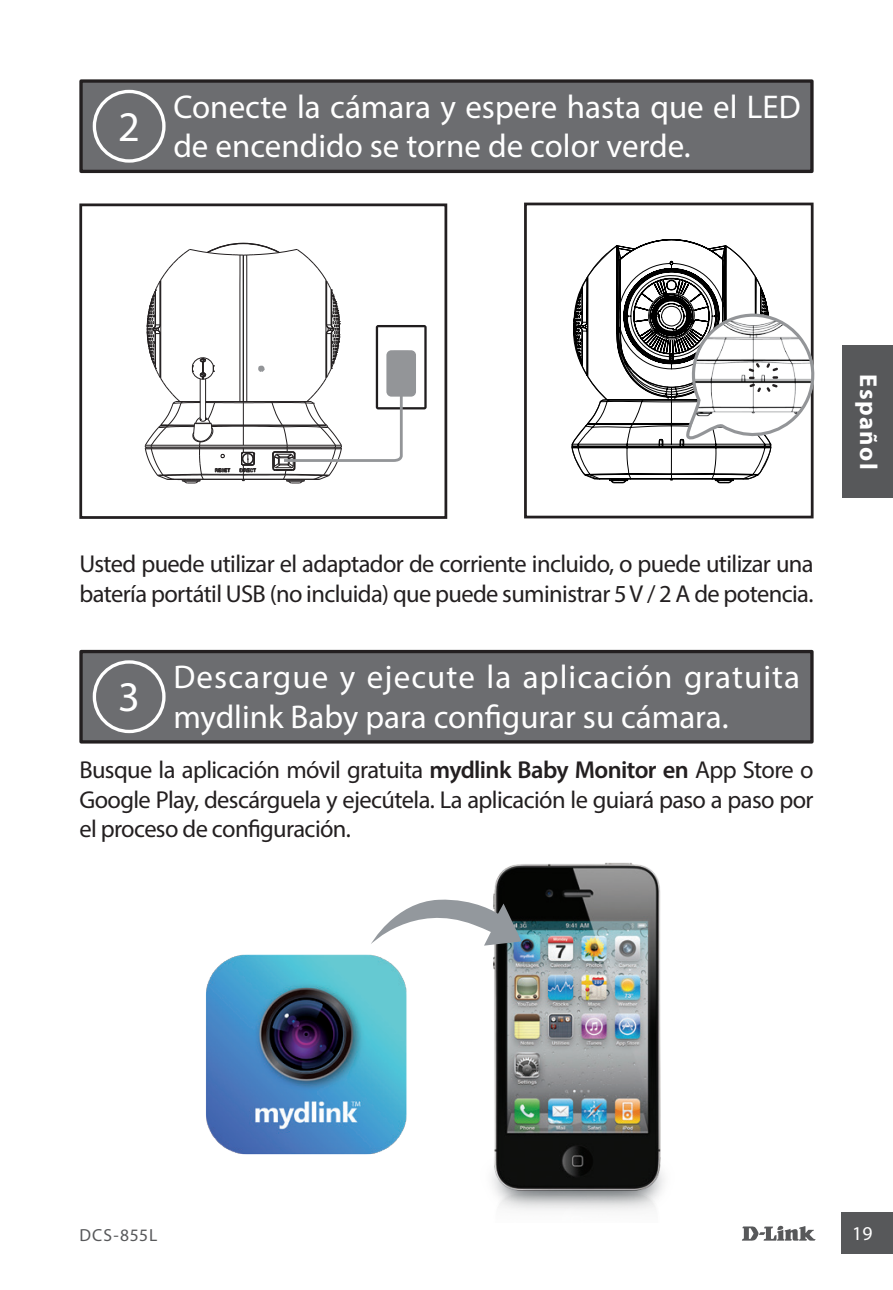
<style>
.page{position:relative;width:893px;height:1290px;background:#fff}
.page>*{position:absolute;margin:0;border:0;box-sizing:border-box;transform-origin:0 0}
.t1{font:42.35px "Myriad Pro";color:#fff}
.t2{font:32.9px/39.6px "Myriad Pro";letter-spacing:.03em;color:#fff}
.t3{font:32.9px/39.6px "Myriad Pro";color:#fff}
.t4{font:24.5px/29.4px "Myriad Pro";letter-spacing:-.025em;color:#231f20}
.t5{font:700 24.5px "Myriad Pro";letter-spacing:.06em;color:#fff}
.t6{font:19.6px "Myriad Pro";color:#fff}
.t7{font:17.5px "Myriad Pro";letter-spacing:.045em;color:#57585a}
.s1{font-weight:600}
</style>
<div class="page">
<svg style="left:742px;top:1225px;width:74px;height:16px"></svg>
<div style="left:841px;top:1212px;width:52px;height:42px;background:#57585a"></div>
<div style="left:842px;top:346px;width:51px;height:152px;background:#57585a"></div>
<div style="left:81px;top:81px;width:731px;height:90px;background:#6c6d70"></div>
<div style="left:79px;top:79px;width:735px;height:94px;border:3px solid #231f20"></div>
<div style="left:93px;top:90px;width:73px;height:73px;border:3px solid #fff;border-radius:50%"></div>
<div style="left:81px;top:651px;width:731px;height:91px;background:#6c6d70"></div>
<div style="left:79px;top:650px;width:735px;height:93px;border:3px solid #231f20"></div>
<div style="left:93px;top:660px;width:73px;height:73px;border:3px solid #fff;border-radius:50%"></div>
<img style="left:484px;top:862px;width:180px;height:349px">
<img style="left:206px;top:954px;width:201px;height:201px">
<svg style="left:371px;top:898px;width:151px;height:47px"></svg>
<div style="left:79px;top:203px;width:368px;height:316px;border:3px solid #231f20"></div>
<div style="left:524px;top:203px;width:290px;height:315px;border:3px solid #231f20"></div>
<svg style="left:571px;top:169px;width:207px;height:350px"></svg>
<svg style="left:571px;top:244px;width:47px;height:239px"></svg>
<svg style="left:618px;top:239px;width:197px;height:280px"></svg>
<svg style="left:145px;top:243px;width:282px;height:241px"></svg>
<h1 class="t1" style="left:118px;top:100px;width:23px">2</h1>
<h2 class="t3" style="left:173px;top:86px;width:629px">Conecte la cámara y espere hasta que el LED de encendido se torne de color verde.</h2>
<p class="t4" style="left:79px;top:549px;width:736px">Usted puede utilizar el adaptador de corriente incluido, o puede utilizar una batería portátil USB (no incluida) que puede suministrar 5 V / 2 A de potencia.</p>
<h1 class="t1" style="left:118px;top:671px;width:23px">3</h1>
<h2 class="t2" style="left:173px;top:657px;width:628px">Descargue y ejecute la aplicación gratuita mydlink Baby para configurar su cámara.</h2>
<p class="t4" style="left:79px;top:755px;width:736px;text-align:justify">Busque la aplicación móvil gratuita <span class="s1">mydlink Baby Monitor en</span> App Store o Google Play, descárguela y ejecútela. La aplicación le guiará paso a paso por el proceso de configuración.</p>
<p class="t5" style="left:884px;top:374px;width:97px;rotate:90deg">Español</p>
<p class="t7" style="left:79px;top:1224px;width:79px">DCS-855L</p>
<p class="t6" style="left:852px;top:1221px;width:22px">19</p>
</div>
